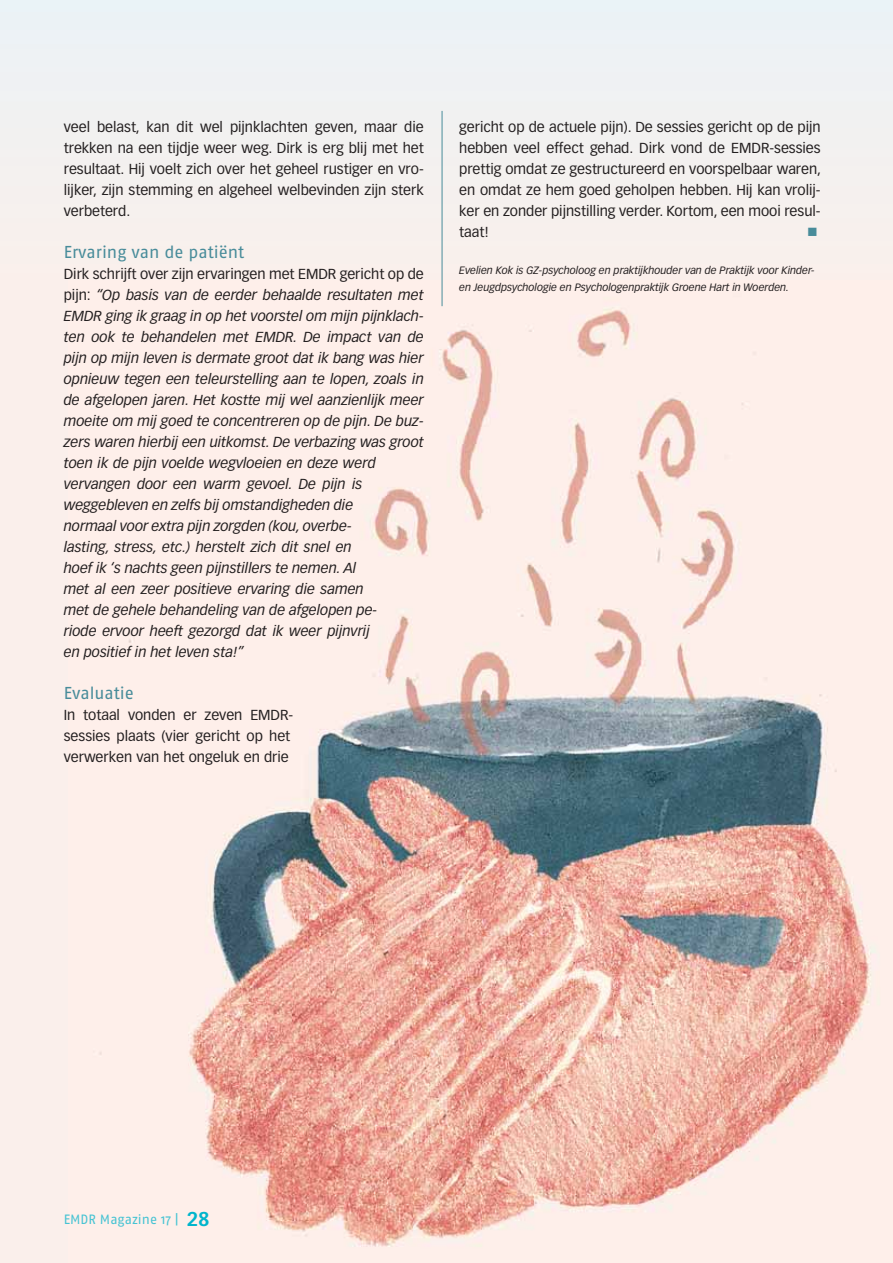
<style>
.page{position:relative;width:893px;height:1263px;background:#fff}
.page>*{position:absolute;margin:0;border:0;box-sizing:border-box;transform-origin:0 0}
.t1{font:17.25px "Fago No";color:#488c9a}
.t2{font:italic 14.25px/21px "Vectora LH";color:#231f20}
.t3{font:14.25px/21px "Vectora LH";color:#231f20;text-align:justify}
.t4{font:13.5px "Fago No";color:#46c3d3}
.t5{font:italic 10.5px/16.5px "Vectora LH";color:#231f20}
.s1{font-style:normal}
.s2{font-family:"Vectora LH";font-weight:700;font-size:19.5px;color:#00b5cc}
</style>
<div class="page">
<div style="left:0;top:0;width:893px;height:279px;background:#f2f1f0"></div>
<div style="left:0;top:279px;width:893px;height:984px;background:#faefeb"></div>
<img style="left:100px;top:280px;width:774px;height:967px">
<hr style="left:442px;top:111px;width:1px;height:195px;background:#488c9a">
<p class="t3" style="left:64px;top:117px;width:362px">veel belast, kan dit wel pijnklachten geven, maar die trekken na een tijdje weer weg. Dirk is erg blij met het resultaat. Hij voelt zich over het geheel rustiger en vro&shy;lijker, zijn stemming en algeheel welbevinden zijn sterk verbeterd.</p>
<p class="t1" style="left:64px;top:244px;width:182px">Ervaring van de patiënt</p>
<p class="t2" style="left:64px;top:264px;width:362px"><span class="s1">Dirk schrijft over zijn ervaringen met EMDR gericht op de pijn:</span> “Op basis van de eerder behaalde resultaten met EMDR ging ik graag in op het voorstel om mijn pijnklach&shy;ten ook te behandelen met EMDR. De impact van de pijn op mijn leven is dermate groot dat ik bang was hier opnieuw tegen een teleurstelling aan te lopen, zoals in de afgelopen jaren. Het kostte mij wel aanzienlijk meer moeite om mij goed te concentreren op de pijn. De buz&shy;zers waren hierbij een uitkomst. De verbazing was groot toen ik de pijn voelde wegvloeien en deze werd vervangen door een warm gevoel. De pijn is weggebleven en zelfs bij omstandigheden die<br>normaal voor extra pijn zorgden (kou, overbe-<br>lasting, stress, etc.) herstelt zich dit snel en<br>hoef ik ‘s nachts geen pijnstillers te nemen. Al<br>met al een zeer positieve ervaring die samen<br>met de gehele behandeling van de afgelopen pe-<br>riode ervoor heeft gezorgd dat ik weer pijnvrij<br>en positief in het leven sta!”</p>
<p class="t1" style="left:64px;top:685px;width:72px">Evaluatie</p>
<p class="t3" style="left:64px;top:705px;width:231px;text-align:left">In totaal vonden er zeven EMDR&shy;sessies plaats (vier gericht op het verwerken van het ongeluk en drie</p>
<p class="t3" style="left:459px;top:117px;width:363px">gericht op de actuele pijn). De sessies gericht op de pijn hebben veel effect gehad. Dirk vond de EMDR-sessies prettig omdat ze gestructureerd en voorspelbaar waren, en omdat ze hem goed geholpen hebben. Hij kan vrolij&shy;ker en zonder pijnstilling verder. Kortom, een mooi resul&shy;taat!</p>
<p class="t5" style="left:459px;top:263px;width:357px">Evelien Kok is GZ-psycholoog en praktijkhouder van de Praktijk voor Kinder&shy;en Jeugdpsychologie en Psychologenpraktijk Groene Hart in Woerden.</p>
<p class="t4" style="left:64px;top:1213px;width:147px">EMDR Magazine 17 | <span class="s2">28</span></p>
</div>
